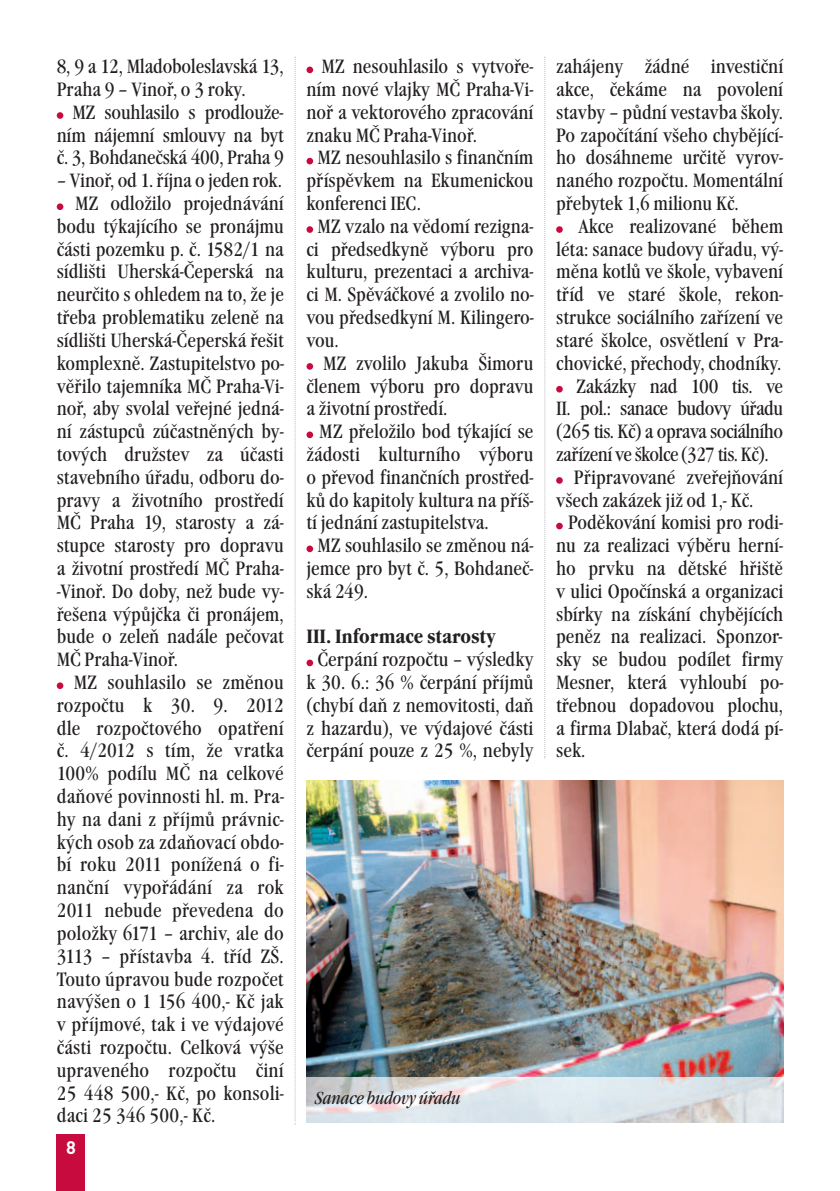
<style>
.page{position:relative;width:840px;height:1191px;background:#fff}
.page>*{position:absolute;margin:0;border:0;box-sizing:border-box;transform-origin:0 0}
.t1{font:condensed 20px/22.8px "Garamond Itc TCE";color:#231f20;text-align:justify}
.t2{font:condensed 20px "Garamond Itc TCE";letter-spacing:-.025em;color:#231f20}
.t3{font:700 condensed 20px "Garamond Itc TCE";color:#231f20}
.t4{font:italic condensed 18px "Garamond Itc TCE";letter-spacing:-.02em;color:#231f20}
.t5{font:700 18px "DIN Pro";color:#fff}
</style>
<div class="page">
<div style="left:57px;top:1134px;width:28px;height:57px;background:#c80b3e"></div>
<div style="left:57px;top:203px;width:6px;height:7px;background:#c80b3e;border-radius:50%"></div>
<div style="left:57px;top:112px;width:6px;height:7px;background:#c80b3e;border-radius:50%"></div>
<div style="left:57px;top:682px;width:6px;height:7px;background:#c80b3e;border-radius:50%"></div>
<div style="left:306px;top:158px;width:7px;height:6px;background:#c80b3e;border-radius:50%"></div>
<div style="left:306px;top:226px;width:7px;height:7px;background:#c80b3e;border-radius:50%"></div>
<div style="left:306px;top:363px;width:7px;height:7px;background:#c80b3e;border-radius:50%"></div>
<div style="left:306px;top:431px;width:7px;height:7px;background:#c80b3e;border-radius:50%"></div>
<div style="left:306px;top:545px;width:7px;height:7px;background:#c80b3e;border-radius:50%"></div>
<div style="left:306px;top:659px;width:7px;height:7px;background:#c80b3e;border-radius:50%"></div>
<div style="left:306px;top:67px;width:7px;height:6px;background:#c80b3e;border-radius:50%"></div>
<div style="left:556px;top:477px;width:6px;height:7px;background:#c80b3e;border-radius:50%"></div>
<svg style="left:556px;top:523px;width:6px;height:6px"></svg>
<div style="left:556px;top:226px;width:6px;height:7px;background:#c80b3e;border-radius:50%"></div>
<svg style="left:556px;top:386px;width:6px;height:6px"></svg>
<svg style="left:294px;top:57px;width:1px;height:1067px"></svg>
<svg style="left:544px;top:57px;width:1px;height:701px"></svg>
<img style="left:306px;top:780px;width:476px;height:297px">
<img style="left:306px;top:1077px;width:476px;height:45px">
<p class="t1" style="left:57px;top:57px;width:228px">8, 9 a 12, Mladoboleslavská 13,<br>Praha 9 – Vinoř, o 3 roky.</p>
<p class="t1" style="left:57px;top:102px;width:228px;text-indent:16px">MZ souhlasilo s prodlouže&shy;ním nájemní smlouvy na byt č. 3, Bohdanečská 400, Praha 9</p>
<p class="t1" style="left:57px;top:171px;width:226px">– Vinoř, od 1. října o jeden rok.</p>
<p class="t1" style="left:75px;top:194px;width:210px">MZ odložilo projednávání</p>
<p class="t1" style="left:57px;top:216px;width:228px">bodu týkajícího se pronájmu</p>
<p class="t1" style="left:57px;top:239px;width:228px">části pozemku p. č. 1582/1 na</p>
<p class="t1" style="left:57px;top:262px;width:228px">sídlišti Uherská-Čeperská na</p>
<p class="t1" style="left:57px;top:285px;width:228px">neurčito s ohledem na to, že je</p>
<p class="t1" style="left:57px;top:308px;width:228px">třeba problematiku zeleně na</p>
<p class="t1" style="left:57px;top:330px;width:228px">sídlišti Uherská-Čeperská řešit</p>
<p class="t1" style="left:57px;top:353px;width:229px">komplexně. Zastupitelstvo po-</p>
<p class="t1" style="left:57px;top:376px;width:228px">věřilo tajemníka MČ Praha-Vi-</p>
<p class="t1" style="left:57px;top:399px;width:228px">noř, aby svolal veřejné jedná-</p>
<p class="t1" style="left:57px;top:422px;width:228px">ní zástupců zúčastněných by-</p>
<p class="t1" style="left:57px;top:444px;width:228px">tových družstev za účasti</p>
<p class="t1" style="left:57px;top:467px;width:228px">stavebního úřadu, odboru do-</p>
<p class="t1" style="left:57px;top:490px;width:228px">pravy a životního prostředí</p>
<p class="t1" style="left:57px;top:513px;width:228px">MČ Praha 19, starosty a zá-</p>
<p class="t1" style="left:57px;top:536px;width:228px">stupce starosty pro dopravu</p>
<p class="t1" style="left:57px;top:558px;width:228px">a životní prostředí MČ Praha-</p>
<p class="t1" style="left:57px;top:581px;width:228px">-Vinoř. Do doby, než bude vy-</p>
<p class="t1" style="left:57px;top:604px;width:228px">řešena výpůjčka či pronájem,</p>
<p class="t1" style="left:57px;top:627px;width:228px">bude o zeleň nadále pečovat</p>
<p class="t1" style="left:57px;top:650px;width:123px">MČ Praha-Vinoř.</p>
<p class="t1" style="left:74px;top:672px;width:211px">MZ souhlasilo se změnou</p>
<p class="t1" style="left:57px;top:695px;width:228px">rozpočtu k 30. 9. 2012</p>
<p class="t1" style="left:57px;top:718px;width:228px">dle rozpočtového opatření</p>
<p class="t1" style="left:57px;top:741px;width:228px">č. 4/2012 s tím, že vratka</p>
<p class="t1" style="left:57px;top:764px;width:228px">100% podílu MČ na celkové</p>
<p class="t1" style="left:57px;top:786px;width:229px">daňové povinnosti hl. m. Pra-</p>
<p class="t1" style="left:57px;top:809px;width:229px">hy na dani z příjmů právnic-</p>
<p class="t1" style="left:57px;top:832px;width:228px">kých osob za zdaňovací obdo-</p>
<p class="t1" style="left:57px;top:855px;width:228px">bí roku 2011 ponížená o fi-</p>
<p class="t1" style="left:57px;top:878px;width:228px">nanční vypořádání za rok</p>
<p class="t1" style="left:57px;top:900px;width:228px">2011 nebude převedena do</p>
<p class="t1" style="left:57px;top:923px;width:228px">položky 6171 – archiv, ale do</p>
<p class="t1" style="left:57px;top:946px;width:228px">3113 – přístavba 4. tříd ZŠ.</p>
<p class="t1" style="left:57px;top:969px;width:228px">Touto úpravou bude rozpočet</p>
<p class="t1" style="left:57px;top:992px;width:228px">navýšen o 1 156 400,- Kč jak</p>
<p class="t1" style="left:57px;top:1014px;width:228px">v příjmové, tak i ve výdajové</p>
<p class="t1" style="left:57px;top:1037px;width:228px">části rozpočtu. Celková výše</p>
<p class="t1" style="left:57px;top:1060px;width:228px">upraveného rozpočtu činí</p>
<p class="t1" style="left:57px;top:1083px;width:228px">25 448 500,- Kč, po konsoli-</p>
<p class="t1" style="left:57px;top:1106px;width:160px">daci 25 346 500,- Kč.</p>
<p class="t5" style="left:66px;top:1137px;width:11px">8</p>
<p class="t1" style="left:321px;top:57px;width:213px">MZ nesouhlasilo s vytvoře-</p>
<p class="t1" style="left:306px;top:80px;width:228px">ním nové vlajky MČ Praha-Vi-</p>
<p class="t1" style="left:306px;top:102px;width:228px">noř a vektorového zpracování</p>
<p class="t1" style="left:306px;top:125px;width:172px">znaku MČ Praha-Vinoř.</p>
<p class="t1" style="left:317px;top:148px;width:217px">MZ nesouhlasilo s finančním</p>
<p class="t1" style="left:306px;top:171px;width:228px">příspěvkem na Ekumenickou</p>
<p class="t1" style="left:306px;top:194px;width:116px">konferenci IEC.</p>
<p class="t1" style="left:317px;top:216px;width:217px">MZ vzalo na vědomí rezigna-</p>
<p class="t1" style="left:306px;top:239px;width:228px">ci předsedkyně výboru pro</p>
<p class="t1" style="left:306px;top:262px;width:228px">kulturu, prezentaci a archiva-</p>
<p class="t1" style="left:306px;top:285px;width:229px">ci M. Spěváčkové a zvolilo no-</p>
<p class="t1" style="left:306px;top:308px;width:229px">vou předsedkyní M. Kilingero-</p>
<p class="t1" style="left:306px;top:330px;width:34px">vou.</p>
<p class="t1" style="left:323px;top:353px;width:212px">MZ zvolilo Jakuba Šimoru</p>
<p class="t1" style="left:306px;top:376px;width:228px">členem výboru pro dopravu</p>
<p class="t1" style="left:306px;top:399px;width:142px">a životní prostředí.</p>
<p class="t1" style="left:319px;top:422px;width:215px">MZ přeložilo bod týkající se</p>
<p class="t1" style="left:306px;top:444px;width:228px">žádosti kulturního výboru</p>
<p class="t1" style="left:306px;top:467px;width:228px">o převod finančních prostřed-</p>
<p class="t1" style="left:306px;top:490px;width:228px">ků do kapitoly kultura na příš-</p>
<p class="t1" style="left:306px;top:513px;width:183px">tí jednání zastupitelstva.</p>
<p class="t1" style="left:317px;top:536px;width:217px">MZ souhlasilo se změnou ná-</p>
<p class="t1" style="left:306px;top:558px;width:228px">jemce pro byt č. 5, Bohdaneč-</p>
<p class="t1" style="left:306px;top:581px;width:63px">ská 249.</p>
<p class="t3" style="left:306px;top:628px;width:191px">III. Informace starosty</p>
<p class="t1" style="left:306px;top:650px;width:228px;text-align:center">Čerpání rozpočtu – výsledky k 30. 6.: 36 % čerpání příjmů (chybí daň z nemovitosti, daň z hazardu), ve výdajové části čerpání pouze z 25 %, nebyly</p>
<p class="t1" style="left:556px;top:57px;width:228px">zahájeny žádné investiční akce, čekáme na povolení stavby – půdní vestavba školy.<br>Po započítání všeho chybějící&shy;ho dosáhneme určitě vyrov&shy;naného rozpočtu. Momentální přebytek 1,6 milionu Kč.</p>
<p class="t1" style="left:578px;top:216px;width:206px">Akce realizované během</p>
<p class="t1" style="left:556px;top:239px;width:228px">léta: sanace budovy úřadu, vý-</p>
<p class="t1" style="left:556px;top:262px;width:228px">měna kotlů ve škole, vybavení</p>
<p class="t1" style="left:556px;top:285px;width:228px">tříd ve staré škole, rekon-</p>
<p class="t1" style="left:556px;top:308px;width:228px">strukce sociálního zařízení ve</p>
<p class="t1" style="left:556px;top:330px;width:228px">staré školce, osvětlení v Pra-</p>
<p class="t1" style="left:556px;top:353px;width:227px">chovické, přechody, chodníky.</p>
<p class="t1" style="left:576px;top:376px;width:208px">Zakázky nad 100 tis. ve</p>
<p class="t2" style="left:556px;top:400px;width:228px">II. pol.: sanace budovy úřadu</p>
<p class="t2" style="left:556px;top:423px;width:228px">(265 tis. Kč) a oprava sociálního</p>
<p class="t2" style="left:556px;top:446px;width:214px">zařízení ve školce (327 tis. Kč).</p>
<p class="t1" style="left:573px;top:467px;width:211px">Připravované zveřejňování</p>
<p class="t1" style="left:556px;top:490px;width:199px">všech zakázek již od 1,- Kč.</p>
<p class="t1" style="left:567px;top:513px;width:216px">Poděkování komisi pro rodi-</p>
<p class="t1" style="left:556px;top:536px;width:228px">nu za realizaci výběru herní-</p>
<p class="t1" style="left:556px;top:558px;width:228px">ho prvku na dětské hřiště</p>
<p class="t1" style="left:556px;top:581px;width:228px">v ulici Opočínská a organizaci</p>
<p class="t1" style="left:556px;top:604px;width:228px">sbírky na získání chybějících</p>
<p class="t1" style="left:556px;top:627px;width:228px">peněz na realizaci. Sponzor-</p>
<p class="t1" style="left:556px;top:650px;width:228px">sky se budou podílet firmy</p>
<p class="t1" style="left:556px;top:672px;width:228px">Mesner, která vyhloubí po-</p>
<p class="t1" style="left:556px;top:695px;width:228px">třebnou dopadovou plochu,</p>
<p class="t1" style="left:556px;top:718px;width:228px">a firma Dlabač, která dodá pí-</p>
<p class="t1" style="left:556px;top:741px;width:31px">sek.</p>
<p class="t4" style="left:315px;top:1090px;width:147px">Sanace budovy úřadu</p>
</div>
